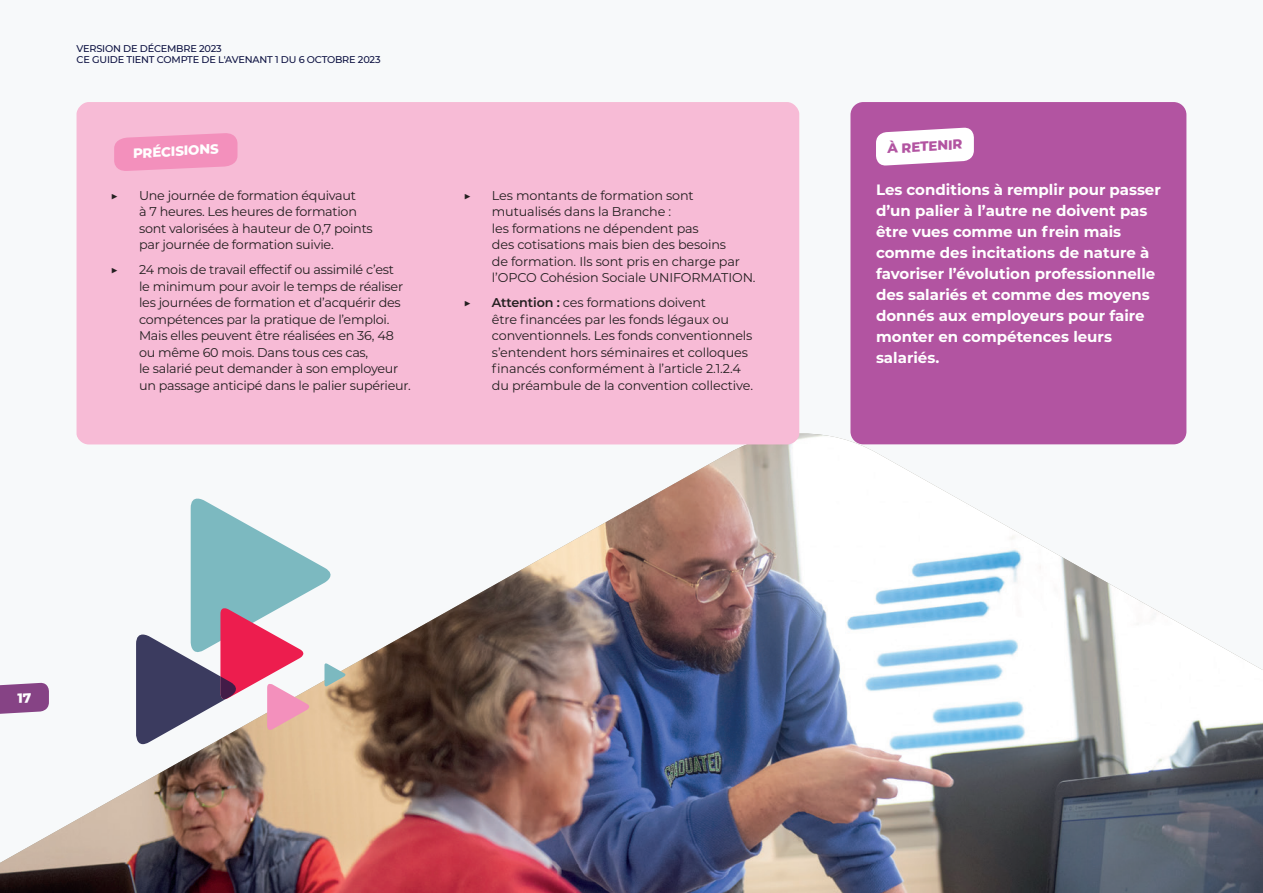
<style>
.page{position:relative;width:1263px;height:893px;background:#f7f9fa}
.page>*{position:absolute;margin:0;border:0;box-sizing:border-box;transform-origin:0 0}
.t1{font:700 15px/21px "Montserrat";color:#fff}
.t2{font:800 13.35px "Montserrat";color:#fff}
.t3{font:800 13.35px "Montserrat";color:#b254a1}
.t4{font:12.75px/16.5px "Montserrat";letter-spacing:-.02em;color:#231f20}
.t5{font:500 12.75px "Montserrat";color:#231f20}
.t6{font:500 9.75px/11.2px "Montserrat";letter-spacing:-.02em;color:#0d1242}
.s1{font-weight:600}
</style>
<div class="page">
<img style="left:0;top:434px;width:1263px;height:459px">
<div style="left:77px;top:102px;width:722px;height:342px;background:#f7bbd6;border-radius:12px"></div>
<svg style="left:114px;top:133px;width:123px;height:38px;background:#f396bf"></svg>
<div style="left:850px;top:102px;width:336px;height:342px;background:#b254a1;border-radius:13px"></div>
<svg style="left:876px;top:127px;width:98px;height:39px;background:#f1e2ef"></svg>
<svg style="left:136px;top:493px;width:211px;height:251px"></svg>
<svg style="left:0;top:682px;width:49px;height:34px"></svg>
<p class="t6" style="left:77px;top:42px;width:306px">VERSION DE DÉCEMBRE 2023<br>CE GUIDE TIENT COMPTE DE L'AVENANT 1 DU 6 OCTOBRE 2023</p>
<p class="t2" style="left:132px;top:144px;width:87px;rotate:-4deg">PRÉCISIONS</p>
<p class="t3" style="left:886px;top:139px;width:76px;rotate:-4deg">À RETENIR</p>
<p class="t1" style="left:876px;top:178px;width:286px">Les conditions à remplir pour passer d’un palier à l’autre ne doivent pas être vues comme un frein mais comme des incitations de nature à favoriser l’évolution professionnelle des salariés et comme des moyens donnés aux employeurs pour faire monter en compétences leurs salariés.</p>
<p class="t5" style="left:463px;top:186px;width:9px">▶</p>
<p class="t4" style="left:492px;top:187px;width:265px">Les montants de formation sont mutualisés dans la Branche :<br>les formations ne dépendent pas<br>des cotisations mais bien des besoins<br>de formation. Ils sont pris en charge par l’OPCO Cohésion Sociale UNIFORMATION.</p>
<p class="t5" style="left:463px;top:294px;width:9px">▶</p>
<p class="t4" style="left:492px;top:294px;width:263px"><span class="s1">Attention :</span> ces formations doivent<br>être financées par les fonds légaux ou conventionnels. Les fonds conventionnels s’entendent hors séminaires et colloques financés conformément à l’article 2.1.2.4 du préambule de la convention collective.</p>
<p class="t5" style="left:111px;top:186px;width:9px">▶</p>
<p class="t4" style="left:139px;top:187px;width:235px">Une journée de formation équivaut<br>à 7 heures. Les heures de formation sont valorisées à hauteur de 0,7 points par journée de formation suivie.</p>
<p class="t5" style="left:111px;top:261px;width:9px">▶</p>
<p class="t4" style="left:139px;top:261px;width:273px">24 mois de travail effectif ou assimilé c’est<br>le minimum pour avoir le temps de réaliser les journées de formation et d’acquérir des compétences par la pratique de l’emploi.<br>Mais elles peuvent être réalisées en 36, 48 ou même 60 mois. Dans tous ces cas,<br>le salarié peut demander à son employeur un passage anticipé dans le palier supérieur.</p>
</div>
